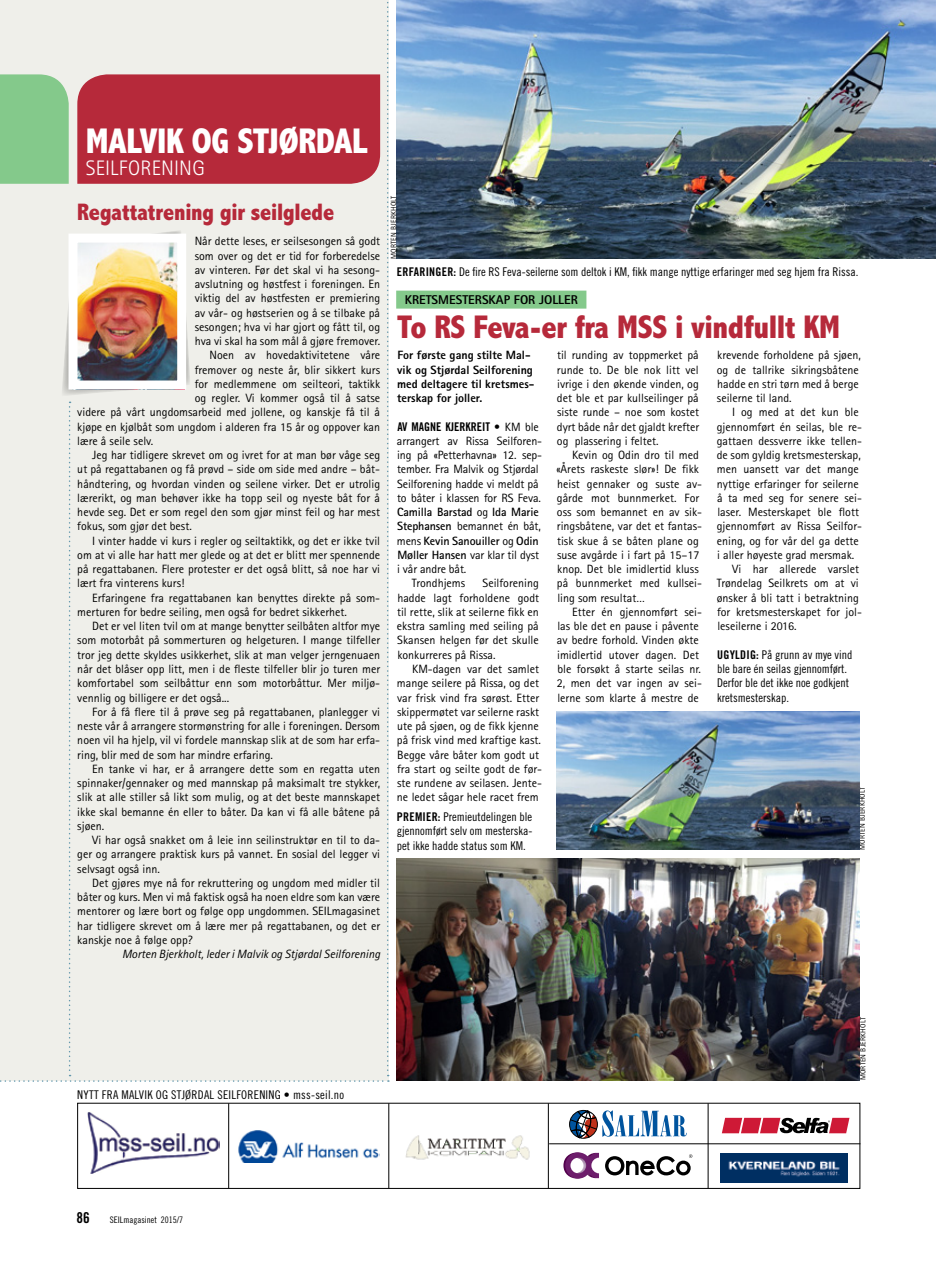
<style>
.page{position:relative;width:936px;height:1263px;background:#fff}
.page>*{position:absolute;margin:0;border:0;box-sizing:border-box;transform-origin:0 0}
.Vignett_Abadi_24_pt{font:800 condensed 36px "Abadi MT Std";letter-spacing:-.015em;color:#fff}
.Tittel_20_pt_Malvik{font:800 condensed 33px "Abadi MT Std";letter-spacing:-.01em;color:#b6293a}
.Tittel_16_pt{font:800 condensed 24px "Abadi MT Std";letter-spacing:-.01em;color:#b6293a}
.Vignett_2_rotis_14_p{font:300 21px "Rotis Sans Serif Std";letter-spacing:.005em;color:#fff}
.t1{font:15px "Trade Gothic LT Std Bd Cn 20";color:#000}
.A-Stikktittel_negati{font:800 12.75px "Rotis Sans Serif Std";color:#000}
.Brødtekst_m_innrykk{font:12px/14.2px "Rotis Sans Serif Std";color:#000;text-align:justify}
.Brødtekst_u_innrykk{font:12px/14.2px "Rotis Sans Serif Std";color:#000;text-align:justify}
.Brødtekst_innledning{font:12px/14.2px "Rotis Sans Serif Std";letter-spacing:-.01em;color:#000}
.Bildetekst_8_9_5{font:12px/14.2px "Trade Gothic LT Std Cn 18";color:#000;text-align:justify}
.Ingress{font:800 12px/14.2px "Rotis Sans Serif Std";color:#000}
.Foreningsleder_bylin{font:italic 12px "Rotis Sans Serif Std";color:#000}
.Bildetekst_8_9_5-2{font:12px "Trade Gothic LT Std Cn 18";letter-spacing:.02em;color:#000}
.t2{font:9px "Trade Gothic LT Std Cn 18";color:#000}
.Foto_byline{font:7.5px "Rotis Sans Serif Std";letter-spacing:.02em;color:#000}
.s1{font-family:"Trade Gothic LT Std Bd Cn 20"}
.s2{font-weight:700}
</style>
<div class="page">
<svg style="left:0;top:0;width:389px;height:1082px;background:#e6dbd6"></svg>
<img style="left:88px;top:1112px;width:131px;height:61px">
<hr style="left:228px;top:1103px;width:1px;height:85px;background:#000">
<hr style="left:388px;top:1103px;width:1px;height:85px;background:#000">
<hr style="left:548px;top:1103px;width:1px;height:85px;background:#000">
<hr style="left:707px;top:1103px;width:1px;height:85px;background:#000">
<img style="left:238px;top:1130px;width:142px;height:32px">
<img style="left:405px;top:1135px;width:125px;height:25px">
<hr style="left:549px;top:1143px;width:311px;height:1px;background:#000">
<svg style="left:569px;top:1110px;width:117px;height:28px"></svg>
<svg style="left:563px;top:1152px;width:36px;height:26px"></svg>
<svg style="left:605px;top:1154px;width:87px;height:21px"></svg>
<svg style="left:722px;top:1118px;width:127px;height:15px;background:#a74555"></svg>
<img style="left:720px;top:1153px;width:127px;height:29px">
<img style="left:396px;top:0;width:539px;height:259px">
<div style="left:396px;top:291px;width:190px;height:18px;background:#84c98b"></div>
<img style="left:397px;top:858px;width:462px;height:222px">
<img style="left:556px;top:711px;width:303px;height:139px">
<p class="Vignett_Abadi_24_pt" style="left:86px;top:121px;width:283px">MALVIK OG STJØRDAL</p>
<p class="Vignett_2_rotis_14_p" style="left:86px;top:156px;width:120px">SEILFORENING</p>
<p class="Tittel_16_pt" style="left:77px;top:199px;width:258px">Regattatrening gir seilglede</p>
<p class="Brødtekst_u_innrykk" style="left:195px;top:234px;width:187px">Når dette leses, er seilsesongen så godt som over og det er tid for forberedelse av vinteren. Før det skal vi ha sesong&shy;avslutning og høstfest i foreningen. En viktig del av høstfesten er premiering av vår- og høstserien og å se tilbake på sesongen; hva vi har gjort og fått til, og hva vi skal ha som mål å gjøre fremover.</p>
<p class="Brødtekst_m_innrykk" style="left:209px;top:348px;width:172px">Noen av hovedaktivitetene våre</p>
<p class="Brødtekst_m_innrykk" style="left:195px;top:362px;width:187px">fremover og neste år, blir sikkert kurs</p>
<p class="Brødtekst_m_innrykk" style="left:195px;top:377px;width:187px">for medlemmene om seilteori, taktikk</p>
<p class="Brødtekst_m_innrykk" style="left:195px;top:391px;width:187px">og regler. Vi kommer også til å satse</p>
<p class="Brødtekst_m_innrykk" style="left:77px;top:405px;width:304px">videre på vårt ungdomsarbeid med jollene, og kanskje få til å</p>
<p class="Brødtekst_m_innrykk" style="left:77px;top:419px;width:304px">kjøpe en kjølbåt som ungdom i alderen fra 15 år og oppover kan</p>
<p class="Brødtekst_m_innrykk" style="left:77px;top:434px;width:77px">lære å seile selv.</p>
<p class="Brødtekst_m_innrykk" style="left:77px;top:448px;width:304px;text-indent:15px">Jeg har tidligere skrevet om og ivret for at man bør våge seg ut på regattabanen og få prøvd – side om side med andre – båt&shy;håndtering, og hvordan vinden og seilene virker. Det er utrolig lærerikt, og man behøver ikke ha topp seil og nyeste båt for å hevde seg. Det er som regel den som gjør minst feil og har mest fokus, som gjør det best.</p>
<p class="Brødtekst_m_innrykk" style="left:77px;top:533px;width:304px;text-indent:15px">I vinter hadde vi kurs i regler og seiltaktikk, og det er ikke tvil om at vi alle har hatt mer glede og at det er blitt mer spennende på regattabanen. Flere protester er det også blitt, så noe har vi lært fra vinterens kurs!</p>
<p class="Brødtekst_m_innrykk" style="left:77px;top:590px;width:304px;text-indent:15px">Erfaringene fra regattabanen kan benyttes direkte på som&shy;merturen for bedre seiling, men også for bedret sikkerhet.</p>
<p class="Brødtekst_m_innrykk" style="left:77px;top:619px;width:304px;text-indent:15px">Det er vel liten tvil om at mange benytter seilbåten altfor mye som motorbåt på sommerturen og helgeturen. I mange tilfeller tror jeg dette skyldes usikkerhet, slik at man velger jerngenuaen når det blåser opp litt, men i de fleste tilfeller blir jo turen mer komfortabel som seilbåttur enn som motorbåttur. Mer miljø&shy;vennlig og billigere er det også...</p>
<p class="Brødtekst_m_innrykk" style="left:77px;top:704px;width:304px;text-indent:15px">For å få flere til å prøve seg på regattabanen, planlegger vi neste vår å arrangere stormønstring for alle i foreningen. Dersom noen vil ha hjelp, vil vi fordele mannskap slik at de som har erfa&shy;ring, blir med de som har mindre erfaring.</p>
<p class="Brødtekst_m_innrykk" style="left:77px;top:761px;width:304px;text-indent:15px">En tanke vi har, er å arrangere dette som en regatta uten spinnaker/gennaker og med mannskap på maksimalt tre stykker, slik at alle stiller så likt som mulig, og at det beste mannskapet ikke skal bemanne én eller to båter. Da kan vi få alle båtene på sjøen.</p>
<p class="Brødtekst_m_innrykk" style="left:77px;top:833px;width:304px;text-indent:15px">Vi har også snakket om å leie inn seilinstruktør en til to da&shy;ger og arrangere praktisk kurs på vannet. En sosial del legger vi selvsagt også inn.</p>
<p class="Brødtekst_m_innrykk" style="left:77px;top:875px;width:304px;text-indent:15px">Det gjøres mye nå for rekruttering og ungdom med midler til båter og kurs. Men vi må faktisk også ha noen eldre som kan være mentorer og lære bort og følge opp ungdommen. SEILmagasinet har tidligere skrevet om å lære mer på regattabanen, og det er kanskje noe å følge opp?</p>
<p class="Foreningsleder_bylin" style="left:122px;top:947px;width:259px">Morten Bjerkholt, leder i Malvik og Stjørdal Seilforening</p>
<p class="Foto_byline" style="left:389px;top:259px;width:64px;rotate:-90deg">MORTEN BJERKHOLT</p>
<p class="Bildetekst_8_9_5" style="left:397px;top:264px;width:463px"><span class="s1">ERFARINGER:</span> De fire RS Feva-seilerne som deltok i KM, fikk mange nyttige erfaringer med seg hjem fra Rissa.</p>
<p class="A-Stikktittel_negati" style="left:404px;top:291px;width:175px">KRETSMESTERSKAP FOR JOLLER</p>
<p class="Tittel_20_pt_Malvik" style="left:397px;top:309px;width:445px">To RS Feva-er fra MSS i vindfullt KM</p>
<p class="Ingress" style="left:397px;top:348px;width:139px">For første gang stilte Mal&shy;vik og Stjørdal Seilforening med deltagere til kretsmes&shy;terskap for joller.</p>
<p class="Brødtekst_innledning" style="left:397px;top:419px;width:147px"><span class="s1">AV MAGNE KJERKREIT •</span> KM ble arrangert av Rissa Seilforen&shy;ing på «Petterhavna» 12. sep&shy;tember. Fra Malvik og Stjørdal<br>Seilforening hadde vi meldt på to båter i klassen for RS Feva.<br><span class="s2">Camilla Barstad</span> og <span class="s2">Ida Marie<br>Stephansen</span> bemannet én båt, mens <span class="s2">Kevin Sanouiller</span> og <span class="s2">Odin<br>Møller Hansen</span> var klar til dyst i vår andre båt.</p>
<p class="Brødtekst_m_innrykk" style="left:411px;top:576px;width:55px">Trondhjems</p>
<p class="Brødtekst_m_innrykk" style="left:397px;top:576px;width:144px;text-indent:86px">Seilforening hadde lagt forholdene godt til rette, slik at seilerne fikk en ekstra samling med seiling på Skansen helgen før det skulle konkurreres på Rissa.</p>
<p class="Brødtekst_m_innrykk" style="left:397px;top:662px;width:147px;text-align:left;text-indent:15px">KM-dagen var det samlet mange seilere på Rissa, og det var frisk vind fra sørøst. Etter skippermøtet var seilerne raskt ute på sjøen, og de fikk kjenne på frisk vind med kraftige kast.<br>Begge våre båter kom godt ut fra start og seilte godt de før&shy;ste rundene av seilasen. Jente&shy;ne ledet sågar hele racet frem</p>
<p class="Bildetekst_8_9_5" style="left:397px;top:809px;width:137px"><span class="s1">PREMIER:</span> Premieutdelingen ble gjennomført selv om mesterska&shy;pet ikke hadde status som KM.</p>
<p class="Brødtekst_m_innrykk" style="left:557px;top:348px;width:144px">til runding av toppmerket på runde to. De ble nok litt vel ivrige i den økende vinden, og det ble et par kullseilinger på siste runde – noe som kostet dyrt både når det gjaldt krefter og plassering i feltet.</p>
<p class="Brødtekst_m_innrykk" style="left:556px;top:448px;width:147px;text-align:left;text-indent:16px">Kevin og Odin dro til med «Årets raskeste slør»! De fikk heist gennaker og suste av&shy;gårde mot bunnmerket. For oss som bemannet en av sik&shy;ringsbåtene, var det et fantas&shy;tisk skue å se båten plane og suse avgårde i i fart på 15–17 knop. Det ble imidlertid kluss på bunnmerket med kullsei&shy;ling som resultat…</p>
<p class="Brødtekst_m_innrykk" style="left:556px;top:605px;width:147px;text-align:left;text-indent:15px">Etter én gjennomført sei&shy;las ble det en pause i påvente av bedre forhold. Vinden økte imidlertid utover dagen. Det ble forsøkt å starte seilas nr.<br>2, men det var ingen av sei&shy;lerne som klarte å mestre de</p>
<p class="Brødtekst_m_innrykk" style="left:716px;top:348px;width:145px;text-align:left">krevende forholdene på sjøen, og de tallrike sikringsbåtene hadde en stri tørn med å berge seilerne til land.</p>
<p class="Brødtekst_m_innrykk" style="left:716px;top:405px;width:147px;text-align:left;text-indent:15px">I og med at det kun ble gjennomført én seilas, ble re&shy;gattaen dessverre ikke tellen&shy;de som gyldig kretsmesterskap, men uansett var det mange nyttige erfaringer for seilerne å ta med seg for senere sei&shy;laser. Mesterskapet ble flott gjennomført av Rissa Seilfor&shy;ening, og for vår del ga dette i aller høyeste grad mersmak.</p>
<p class="Brødtekst_m_innrykk" style="left:716px;top:562px;width:147px;text-align:left;text-indent:15px">Vi har allerede varslet<br>Trøndelag Seilkrets om at vi ønsker å bli tatt i betraktning for kretsmesterskapet for jol&shy;leseilerne i 2016.</p>
<p class="Bildetekst_8_9_5" style="left:717px;top:647px;width:137px;text-align:left"><span class="s1">UGYLDIG:</span> På grunn av mye vind ble bare én seilas gjennomført.<br>Derfor ble det ikke noe godkjent kretsmesterskap.</p>
<p class="Foto_byline" style="left:857px;top:850px;width:64px;rotate:-90deg">MORTEN BJERKHOLT</p>
<p class="Bildetekst_8_9_5-2" style="left:77px;top:1088px;width:268px">NYTT FRA MALVIK OG STJØRDAL SEILFORENING • mss-seil.no</p>
<p class="Foto_byline" style="left:858px;top:1080px;width:64px;rotate:-90deg">MORTEN BJERKHOLT</p>
<p class="t1" style="left:76px;top:1208px;width:15px">86</p>
<p class="t2" style="left:110px;top:1214px;width:75px">SEILmagasinet 2015/7</p>
</div>
